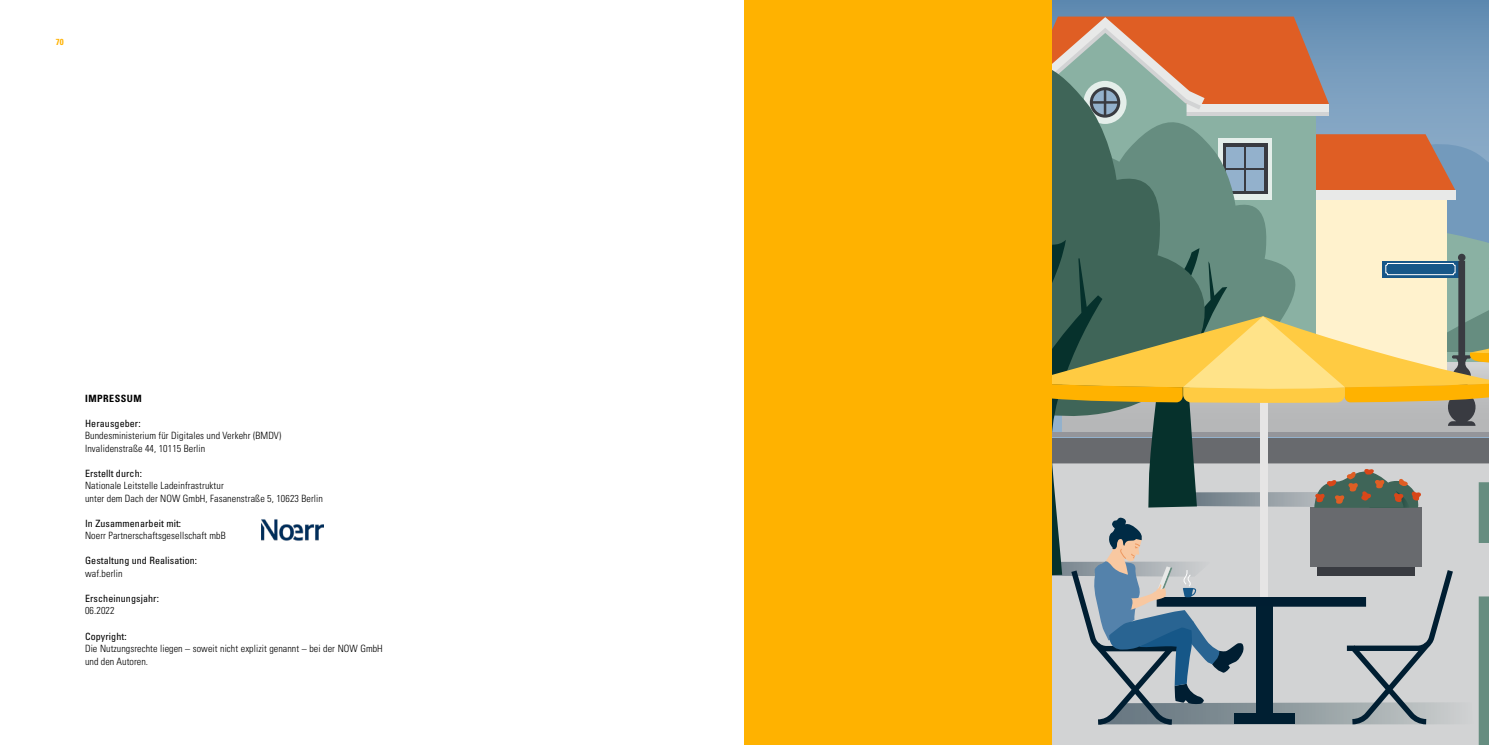
<style>
.page{position:relative;width:1489px;height:745px;background:#fff}
.page>*{position:absolute;margin:0;border:0;box-sizing:border-box;transform-origin:0 0}
.t1{font:300 condensed 10px/12.5px "Univers LT Pro";letter-spacing:.01em;color:#000}
.t2{font:condensed 10px "Univers LT Pro";letter-spacing:.01em;color:#000}
.t3{font:700 condensed 10px "Univers LT Pro";letter-spacing:.05em;color:#000}
.t4{font:700 condensed 8.75px "Univers LT Pro";color:#ffb200}
</style>
<div class="page">
<img style="left:261px;top:519px;width:63px;height:22px">
<div style="left:744px;top:0;width:744px;height:437px;background:#5f8ab1"></div>
<div style="left:744px;top:0;width:308px;height:744px;background:#ffb200"></div>
<svg style="left:1052px;top:17px;width:437px;height:727px;background:#a0a193"></svg>
<p class="t4" style="left:56px;top:37px;width:9px">70</p>
<p class="t3" style="left:85px;top:392px;width:50px">IM PRESSUM</p>
<p class="t2" style="left:85px;top:416px;width:57px">Herausgeber:</p>
<p class="t1" style="left:85px;top:428px;width:198px">Bundesministerium für Digitales und Verkehr (BMDV)<br>Invalidenstraße 44, 10115 Berlin</p>
<p class="t2" style="left:85px;top:466px;width:58px">Erstellt durch:</p>
<p class="t1" style="left:85px;top:478px;width:239px">Nationale Leitstelle Ladeinfrastruktur<br>unter dem Dach der NOW GmbH, Fasanenstraße 5, 10623 Berlin</p>
<p class="t2" style="left:85px;top:516px;width:97px">In Zusammenarbeit mit:</p>
<p class="t1" style="left:85px;top:528px;width:142px">Noerr Partnerschaftsgesellschaft mbB</p>
<p class="t2" style="left:85px;top:554px;width:114px">Gestaltung und Realisation:</p>
<p class="t1" style="left:85px;top:566px;width:39px">waf.berlin</p>
<p class="t2" style="left:85px;top:591px;width:75px">Erscheinungsjahr:</p>
<p class="t1" style="left:85px;top:603px;width:31px">06.2022</p>
<p class="t2" style="left:85px;top:629px;width:43px">Copyright:</p>
<p class="t1" style="left:85px;top:641px;width:299px">Die Nutzungsrechte liegen – soweit nicht explizit genannt – bei der NOW GmbH und den Autoren.</p>
</div>
